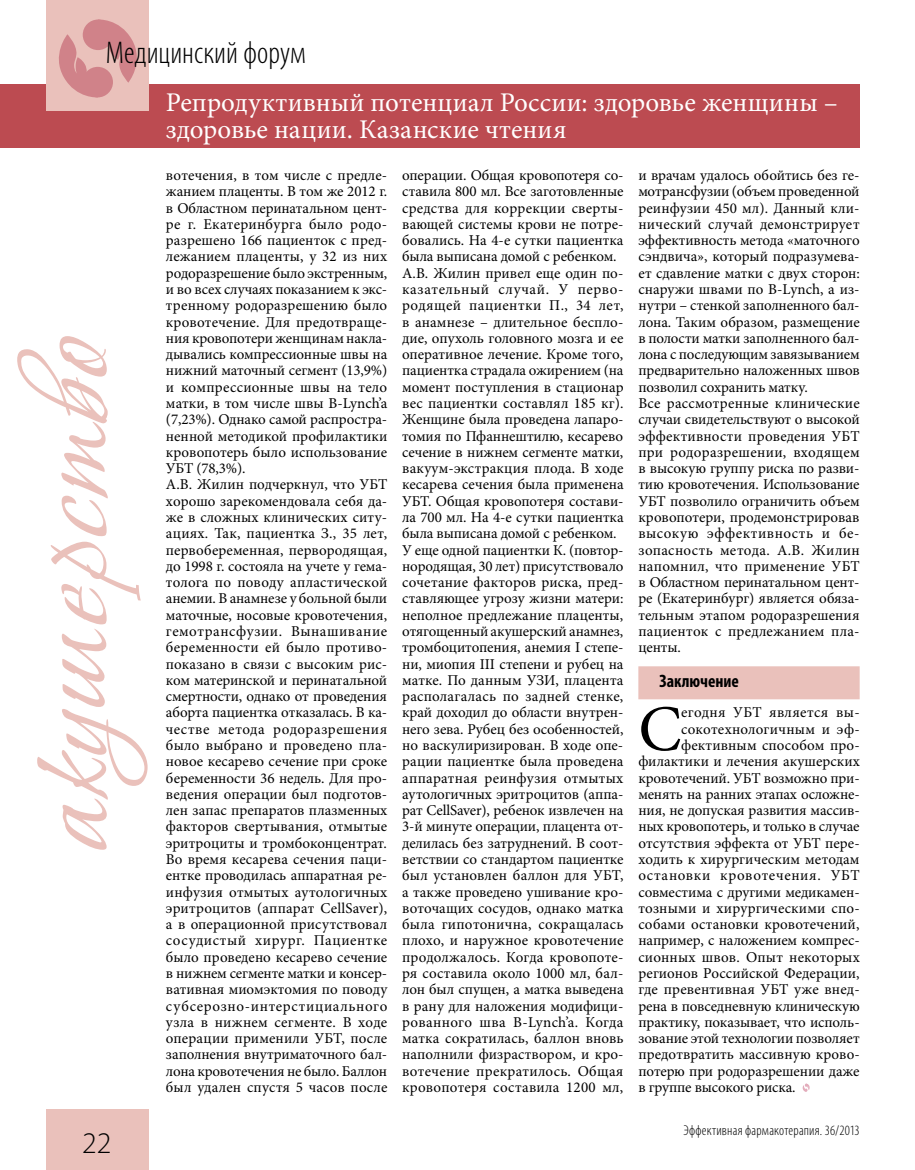
<style>
.page{position:relative;width:915px;height:1170px;background:#fff}
.page>*{position:absolute;margin:0;border:0;box-sizing:border-box;transform-origin:0 0}
.t1{font:65.1px "Minion Pro";color:#000}
.t2{font:300 condensed 31.5px "Myriad Pro";color:#000}
.t3{font:300 30px "Myriad Pro";color:#000}
.t4{font:27px/27px "Minion Pro";letter-spacing:.005em;color:#fff}
.t5{font:700 condensed 18px "Myriad Pro";color:#000}
.t6{font:15px/16.2px "Minion Pro";color:#000}
.t7{font:15px "Minion Pro";letter-spacing:.045em;color:#000}
.t8{font:15px "Minion Pro";letter-spacing:.02em;color:#000}
.t9{font:15px "Minion Pro";letter-spacing:.025em;color:#000}
.t10{font:300 condensed 14.25px "Myriad Pro";letter-spacing:.015em;color:#000}
</style>
<div class="page">
<div style="left:47px;top:1108px;width:102px;height:61px;background:#eac1bb"></div>
<div style="left:0;top:84px;width:859px;height:63px;background:#bc4b51"></div>
<div style="left:47px;top:0;width:102px;height:111px;background:#eac1bb"></div>
<svg style="left:59px;top:19px;width:78px;height:79px"></svg>
<svg style="left:17px;top:336px;width:130px;height:513px"></svg>
<div style="left:638px;top:666px;width:221px;height:33px;background:#eac1bb"></div>
<svg style="left:802px;top:1083px;width:8px;height:8px"></svg>
<h2 class="t2" style="left:106px;top:34px;width:201px">Медицинский форум</h2>
<h3 class="t4" style="left:166px;top:89px;width:673px">Репродуктивный потенциал России: здоровье женщины – здоровье нации. Казанские чтения</h3>
<h3 class="t3" style="left:82px;top:1126px;width:31px">22</h3>
<p class="t6" style="left:166px;top:167px;width:223px">вотечения, в том числе с предле&shy;жанием плаценты. В том же 2012 г. в Областном перинатальном цент&shy;ре г. Екатеринбурга было родо&shy;разрешено 166 пациенток с пред&shy;лежанием плаценты, у 32 из них родоразрешение было экстренным, и во всех случаях показанием к экс&shy;тренному родоразрешению было кровотечение. Для предотвраще&shy;ния кровопотери женщинам накла&shy;дывались компрессионные швы на нижний маточный сегмент (13,9%) и компрессионные швы на тело матки, в том числе швы B-Lynch’a (7,23%). Однако самой распростра&shy;ненной методикой профилактики кровопотерь было использование<br>УБТ (78,3%).<br>А.В. Жилин подчеркнул, что УБТ хорошо зарекомендовала себя да&shy;же в сложных клинических ситу&shy;ациях. Так, пациентка З., 35 лет, первобеременная, первородящая, до 1998 г. состояла на учете у гема&shy;толога по поводу апластической анемии. В анамнезе у больной были маточные, носовые кровотечения, гемотрансфузии. Вынашивание беременности ей было противо&shy;показано в связи с высоким рис&shy;ком материнской и перинатальной смертности, однако от проведения аборта пациентка отказалась. В ка&shy;честве метода родоразрешения было выбрано и проведено пла&shy;новое кесарево сечение при сроке беременности 36 недель. Для про&shy;ведения операции был подготов&shy;лен запас препаратов плазменных факторов свертывания, отмытые эритроциты и тромбоконцентрат.<br>Во время кесарева сечения паци&shy;ентке проводилась аппаратная ре&shy;инфузия отмытых аутологичных эритроцитов (аппарат CellSaver), а в операционной присутствовал сосудистый хирург. Пациентке было проведено кесарево сечение в нижнем сегменте матки и консер&shy;вативная миомэктомия по поводу субсерозно-интерстициального узла в нижнем сегменте. В ходе операции применили УБТ, после заполнения внутриматочного бал&shy;лона кровотечения не было. Баллон был удален спустя 5 часов после</p>
<p class="t6" style="left:402px;top:167px;width:223px">операции. Общая кровопотеря со&shy;ставила 800 мл. Все заготовленные средства для коррекции сверты&shy;вающей системы крови не потре&shy;бовались. На 4-е сутки пациентка была выписана домой с ребенком.<br>А.В. Жилин привел еще один по&shy;казательный случай. У перво&shy;родящей пациентки П., 34 лет, в анамнезе – длительное беспло&shy;дие, опухоль головного мозга и ее оперативное лечение. Кроме того, пациентка страдала ожирением (на момент поступления в стационар вес пациентки составлял 185 кг).<br>Женщине была проведена лапаро&shy;томия по Пфаннештилю, кесарево сечение в нижнем сегменте матки, вакуум-экстракция плода. В ходе кесарева сечения была применена<br>УБТ. Общая кровопотеря состави&shy;ла 700 мл. На 4-е сутки пациентка была выписана домой с ребенком.<br>У еще одной пациентки К. (повтор&shy;нородящая, 30 лет) присутствовало сочетание факторов риска, пред&shy;ставляющее угрозу жизни матери: неполное предлежание плаценты, отягощенный акушерский анамнез, тромбоцитопения, анемия I степе&shy;ни, миопия III степени и рубец на матке. По данным УЗИ, плацента располагалась по задней стенке, край доходил до области внутрен&shy;него зева. Рубец без особенностей, но васкулиризирован. В ходе опе&shy;рации пациентке была проведена аппаратная реинфузия отмытых аутологичных эритроцитов (аппа&shy;рат CellSaver), ребенок извлечен на<br>3-й минуте операции, плацента от&shy;делилась без затруднений. В соот&shy;ветствии со стандартом пациентке был установлен баллон для УБТ, а также проведено ушивание кро&shy;воточащих сосудов, однако матка была гипотонична, сокращалась плохо, и наружное кровотечение продолжалось. Когда кровопоте&shy;ря составила около 1000 мл, бал&shy;лон был спущен, а матка выведена в рану для наложения модифици&shy;рованного шва B-Lynch’a. Когда матка сократилась, баллон вновь наполнили физраствором, и кро&shy;вотечение прекратилось. Общая кровопотеря составила 1200 мл,</p>
<p class="t6" style="left:638px;top:167px;width:223px">и врачам удалось обойтись без ге&shy;мотрансфузии (объем проведенной реинфузии 450 мл). Данный кли&shy;нический случай демонстрирует эффективность метода «маточного сэндвича», который подразумева&shy;ет сдавление матки с двух сторон: снаружи швами по B-Lуnch, а из&shy;нутри – стенкой заполненного бал&shy;лона. Таким образом, размещение в полости матки заполненного бал&shy;лона с последующим завязыванием предварительно наложенных швов позволил сохранить матку.<br>Все рассмотренные клинические случаи свидетельствуют о высокой эффективности проведения УБТ при родоразрешении, входящем в высокую группу риска по разви&shy;тию кровотечения. Использование<br>УБТ позволило ограничить объем кровопотери, продемонстрировав высокую эффективность и бе&shy;зопасность метода. А.В. Жилин напомнил, что применение УБТ в Областном перинатальном цент&shy;ре (Екатеринбург) является обяза&shy;тельным этапом родоразрешения пациенток с предлежанием пла&shy;центы.</p>
<p class="t5" style="left:659px;top:669px;width:81px">Заключение</p>
<h1 class="t1" style="left:638px;top:685px;width:45px">С</h1>
<p class="t9" style="left:680px;top:702px;width:180px">егодня УБТ является вы-</p>
<p class="t8" style="left:680px;top:718px;width:180px">сокотехнологичным и эф-</p>
<p class="t6" style="left:680px;top:737px;width:180px">фективным способом про-</p>
<p class="t6" style="left:638px;top:753px;width:223px">филактики и лечения акушерских</p>
<p class="t6" style="left:638px;top:769px;width:223px">кровотечений. УБТ возможно при-</p>
<p class="t6" style="left:638px;top:786px;width:223px">менять на ранних этапах осложне-</p>
<p class="t6" style="left:638px;top:802px;width:223px">ния, не допуская развития массив-</p>
<p class="t6" style="left:638px;top:818px;width:223px">ных кровопотерь, и только в случае</p>
<p class="t6" style="left:638px;top:834px;width:223px">отсутствия эффекта от УБТ пере-</p>
<p class="t6" style="left:638px;top:851px;width:223px">ходить к хирургическим методам</p>
<p class="t7" style="left:638px;top:865px;width:223px">остановки кровотечения. УБТ</p>
<p class="t6" style="left:638px;top:883px;width:223px">совместима с другими медикамен-</p>
<p class="t6" style="left:638px;top:899px;width:223px">тозными и хирургическими спо-</p>
<p class="t6" style="left:638px;top:916px;width:222px">собами остановки кровотечений,</p>
<p class="t6" style="left:638px;top:932px;width:223px">например, с наложением компрес-</p>
<p class="t6" style="left:638px;top:948px;width:223px">сионных швов. Опыт некоторых</p>
<p class="t6" style="left:638px;top:965px;width:223px">регионов Российской Федерации,</p>
<p class="t6" style="left:638px;top:981px;width:223px">где превентивная УБТ уже внед-</p>
<p class="t6" style="left:638px;top:997px;width:223px">рена в повседневную клиническую</p>
<p class="t6" style="left:638px;top:1013px;width:223px">практику, показывает, что исполь-</p>
<p class="t6" style="left:638px;top:1030px;width:223px">зование этой технологии позволяет</p>
<p class="t6" style="left:638px;top:1046px;width:223px">предотвратить массивную крово-</p>
<p class="t6" style="left:638px;top:1062px;width:222px">потерю при родоразрешении даже</p>
<p class="t6" style="left:638px;top:1078px;width:159px">в группе высокого риска.</p>
<p class="t10" style="left:683px;top:1121px;width:178px">Эффективная фармакотерапия. 36/2013</p>
</div>
